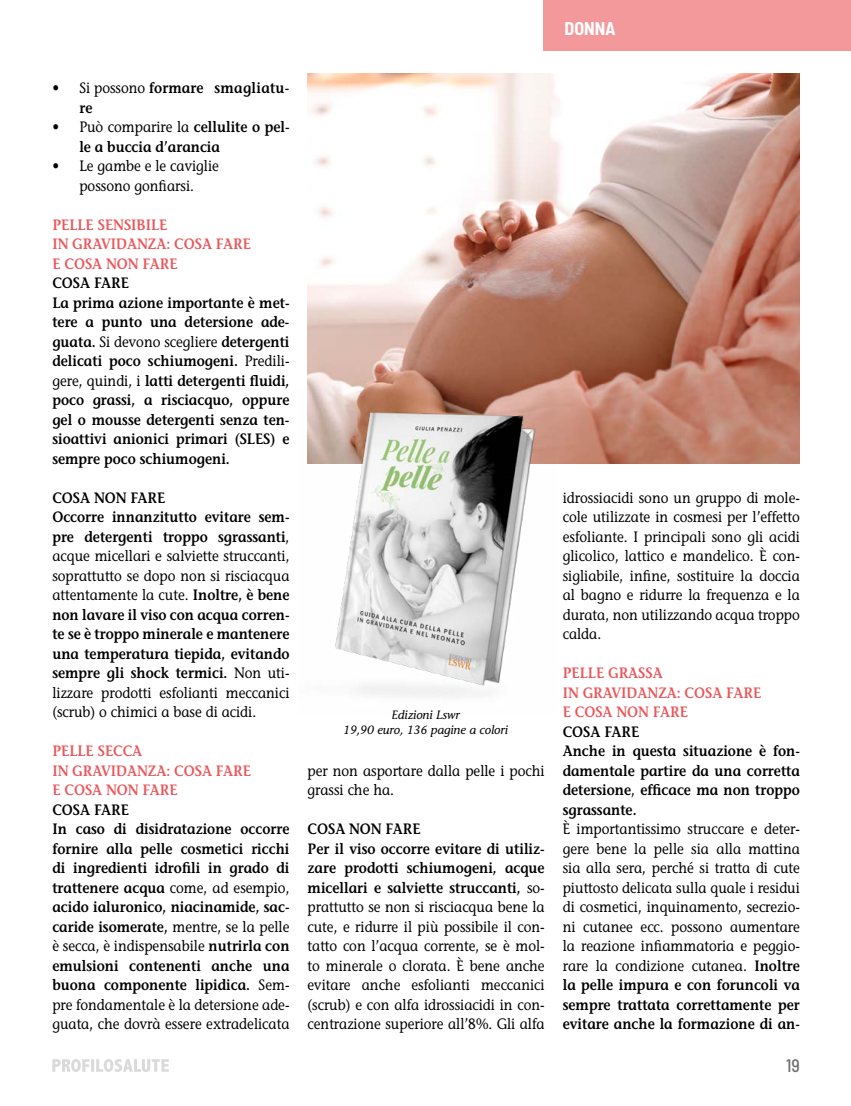
<style>
.page{position:relative;width:851px;height:1106px;background:#fff}
.page>*{position:absolute;margin:0;border:0;box-sizing:border-box;transform-origin:0 0}
.t1{font:700 semi-condensed 18px "Barlow";color:#fff}
.t2{font:500 semi-condensed 18px "Barlow";color:#706f6f}
.t3{font:600 15px/19.5px "Stone Informal Std";color:#000;scale:.9 1}
.t4{font:500 15px/19.5px "Stone Informal Std";color:#000;scale:.9 1}
.t5{font:600 15px/19.5px "Stone Informal Std";color:#eb565a;scale:.9 1}
.t6{font:600 15px/19.5px "Stone Informal Std";letter-spacing:.02em;color:#000;scale:.9 1}
.t7{font:italic 500 12px/15px "Stone Informal Std";color:#000;text-align:center}
.s1{font-weight:500}
.s2{font-weight:600}
</style>
<div class="page">
<img style="left:308px;top:74px;width:491px;height:390px">
<img style="left:307px;top:388px;width:248px;height:308px">
<svg style="left:52px;top:1059px;width:117px;height:12px"></svg>
<div style="left:543px;top:0;width:307px;height:51px;background:#f3999c"></div>
<p class="t1" style="left:564px;top:17px;width:53px">DONNA</p>
<p class="t6" style="left:79px;top:78px;width:235px;text-indent:-27px"><span class="s1">• Si possono</span> formare smagliatu&shy;re</p>
<p class="t3" style="left:79px;top:117px;width:235px;text-indent:-27px"><span class="s1">• Può comparire la</span> cellulite o pel&shy;le a buccia d’arancia</p>
<p class="t4" style="left:52px;top:156px;width:187px;text-align:center">• Le gambe e le caviglie possono gonfiarsi.</p>
<p class="t5" style="left:52px;top:215px;width:222px">PELLE SENSIBILE<br>IN GRAVIDANZA: COSA FARE<br>E COSA NON FARE</p>
<p class="t3" style="left:52px;top:273px;width:265px">COSA FARE<br>La prima azione importante è met&shy;tere a punto una detersione ade&shy;guata. <span class="s1">Si devono scegliere</span> detergenti delicati poco schiumogeni. <span class="s1">Predili&shy;gere, quindi, i</span> latti detergenti fluidi, poco grassi, a risciacquo, oppure gel o mousse detergenti senza ten&shy;sioattivi anionici primari (SLES) e sempre poco schiumogeni.</p>
<p class="t3" style="left:52px;top:488px;width:265px">COSA NON FARE<br>Occorre innanzitutto evitare sem&shy;pre detergenti troppo sgrassanti<span class="s1">, acque micellari e salviette struccanti, soprattutto se dopo non si risciacqua attentamente la cute.</span> Inoltre, è bene non lavare il viso con acqua corren&shy;te se è troppo minerale e mantenere una temperatura tiepida, evitando sempre gli shock termici. <span class="s1">Non uti&shy;lizzare prodotti esfolianti meccanici (scrub) o chimici a base di acidi.</span></p>
<p class="t5" style="left:52px;top:741px;width:222px">PELLE SECCA<br>IN GRAVIDANZA: COSA FARE<br>E COSA NON FARE</p>
<p class="t3" style="left:52px;top:800px;width:265px">COSA FARE<br>In caso di disidratazione occorre fornire alla pelle cosmetici ricchi di ingredienti idrofili in grado di trattenere acqua <span class="s1">come, ad esempio, </span>acido ialuronico, niacinamide, sac&shy;caride isomerate, <span class="s1">mentre, se la pelle è secca, è indispensabile</span> nutrirla con emulsioni contenenti anche una buona componente lipidica. <span class="s1">Sem&shy;pre fondamentale è la detersione ade&shy;guata, che dovrà essere extradelicata</span></p>
<p class="t7" style="left:343px;top:707px;width:166px">Edizioni Lswr<br>19,90 euro, 136 pagine a colori</p>
<p class="t4" style="left:307px;top:761px;width:265px">per non asportare dalla pelle i pochi grassi che ha.</p>
<p class="t4" style="left:307px;top:819px;width:265px"><span class="s2">COSA NON FARE<br>Per il viso occorre evitare di utiliz&shy;zare prodotti schiumogeni, acque micellari e salviette struccanti,</span> so&shy;prattutto se non si risciacqua bene la cute, e ridurre il più possibile il con&shy;tatto con l’acqua corrente, se è mol&shy;to minerale o clorata. È bene anche evitare anche esfolianti meccanici (scrub) e con alfa idrossiacidi in con&shy;centrazione superiore all’8%. Gli alfa</p>
<p class="t4" style="left:562px;top:488px;width:265px;text-align:justify">idrossiacidi sono un gruppo di mole&shy;cole utilizzate in cosmesi per l’effetto esfoliante. I principali sono gli acidi glicolico, lattico e mandelico. È con&shy;sigliabile, infine, sostituire la doccia al bagno e ridurre la frequenza e la durata, non utilizzando acqua troppo calda.</p>
<p class="t5" style="left:562px;top:663px;width:222px">PELLE GRASSA<br>IN GRAVIDANZA: COSA FARE<br>E COSA NON FARE</p>
<p class="t3" style="left:562px;top:722px;width:265px">COSA FARE<br>Anche in questa situazione è fon&shy;damentale partire da una corretta detersione<span class="s1">,</span> efficace ma non troppo sgrassante.</p>
<p class="t4" style="left:562px;top:819px;width:265px;text-align:justify">È importantissimo struccare e deter&shy;gere bene la pelle sia alla mattina sia alla sera, perché si tratta di cute piuttosto delicata sulla quale i residui di cosmetici, inquinamento, secrezio&shy;ni cutanee ecc. possono aumentare la reazione infiammatoria e peggio&shy;rare la condizione cutanea. <span class="s2">Inoltre la pelle impura e con foruncoli va sempre trattata correttamente per evitare anche la formazione di an-</span></p>
<p class="t2" style="left:786px;top:1054px;width:15px">19</p>
</div>
